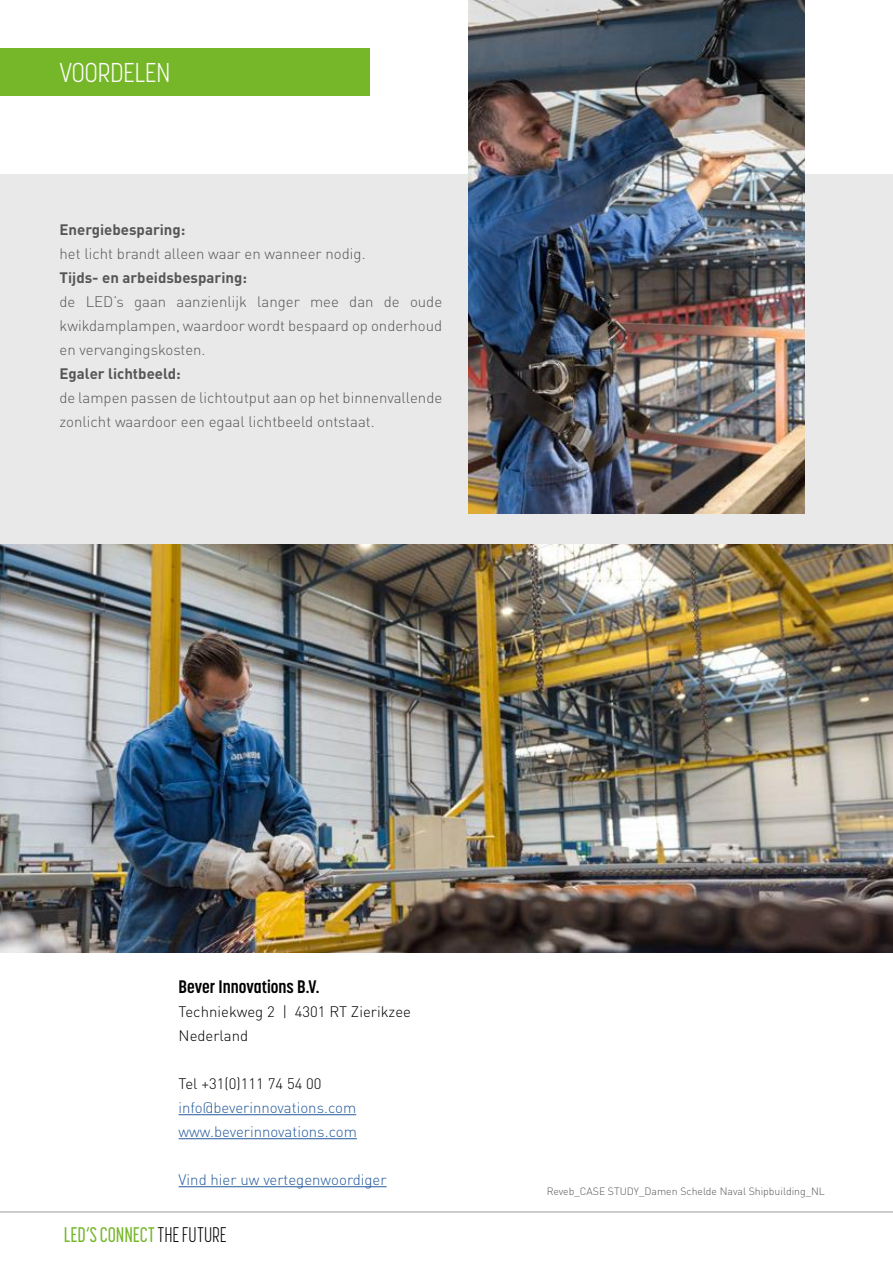
<style>
.page{position:relative;width:893px;height:1263px;background:#fff}
.page>*{position:absolute;margin:0;border:0;box-sizing:border-box;transform-origin:0 0}
.t1{font:300 27px "Korolev Condensed";color:#fff}
.t2{font:500 21px "Korolev Compressed";letter-spacing:-.005em;color:#76b72a}
.t3{font:700 18px "Korolev Condensed";color:#000}
.t4{font:300 15px/24px "DIN Pro";color:#575656;text-align:justify}
.t5{font:300 15px/24px "DIN Pro";color:#265a9b}
.t6{font:700 15px "DIN Pro";color:#575656}
.t7{font:300 15px/24px "DIN Pro";color:#000}
.t8{font:300 10.5px "DIN Pro";color:#575656}
.s1{font-weight:300;color:#000}
</style>
<div class="page">
<div style="left:0;top:174px;width:893px;height:698px;background:#e8e9e8"></div>
<div style="left:0;top:48px;width:370px;height:48px;background:#76b72a"></div>
<hr style="left:179px;top:1114px;width:177px;height:1px;background:#265a9b">
<hr style="left:179px;top:1138px;width:178px;height:1px;background:#265a9b">
<hr style="left:179px;top:1186px;width:208px;height:1px;background:#265a9b">
<img style="left:0;top:545px;width:893px;height:408px">
<img style="left:469px;top:0;width:336px;height:513px">
<hr style="left:0;top:1211px;width:893px;height:1px;background:#9d9c9c">
<h1 class="t1" style="left:60px;top:57px;width:112px">VOORDELEN</h1>
<p class="t6" style="left:60px;top:217px;width:127px">Energiebesparing:</p>
<p class="t4" style="left:60px;top:240px;width:308px">het licht brandt alleen waar en wanneer nodig.</p>
<p class="t6" style="left:60px;top:265px;width:189px">Tijds- en arbeidsbesparing:</p>
<p class="t4" style="left:60px;top:288px;width:384px">de LED’s gaan aanzienlijk langer mee dan de oude kwikdamplampen, waardoor wordt bespaard op onderhoud en vervangingskosten.</p>
<p class="t6" style="left:60px;top:361px;width:123px">Egaler lichtbeeld:</p>
<p class="t4" style="left:60px;top:384px;width:384px">de lampen passen de lichtoutput aan op het binnenvallende zonlicht waardoor een egaal lichtbeeld ontstaat.</p>
<p class="t3" style="left:179px;top:976px;width:142px">Bever Innovations B.V.</p>
<p class="t7" style="left:179px;top:998px;width:234px">Techniekweg 2 | 4301 RT Zierikzee<br>Nederland</p>
<p class="t7" style="left:179px;top:1070px;width:145px">Tel +31(0)111 74 54 00</p>
<p class="t5" style="left:179px;top:1094px;width:180px">info@beverinnovations.com www.beverinnovations.com</p>
<p class="t5" style="left:179px;top:1166px;width:209px">Vind hier uw vertegenwoordiger</p>
<h2 class="t2" style="left:64px;top:1223px;width:164px">LED’S CONNECT<span class="s1">THE FUTURE</span></h2>
<p class="t8" style="left:547px;top:1183px;width:280px">Reveb_CASE STUDY_Damen Schelde Naval Shipbuilding_NL</p>
</div>
